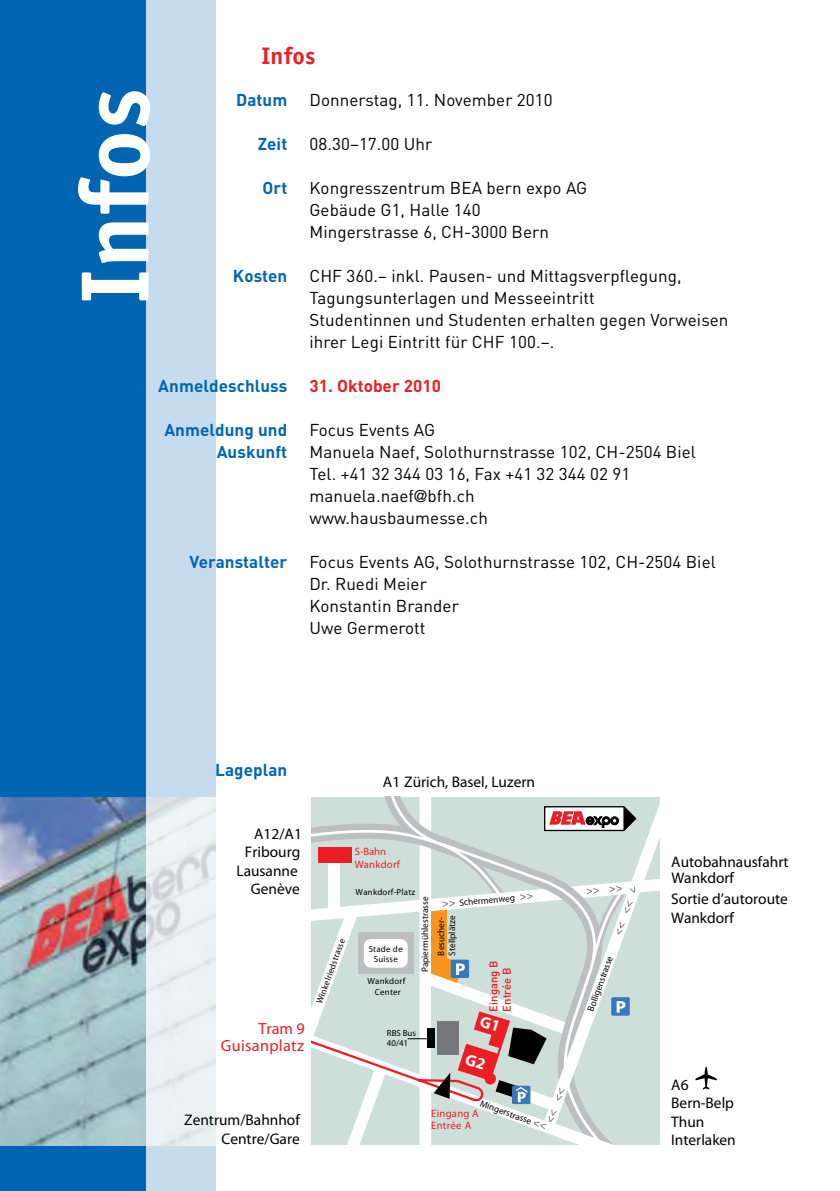
<style>
.page{position:relative;width:840px;height:1191px;background:#fff}
.page>*{position:absolute;margin:0;border:0;box-sizing:border-box;transform-origin:0 0}
.t1{font:700 97.2px "Officina Sans";color:#fff}
.t2{font:700 24px "Officina Sans";letter-spacing:.01em;color:#ed1d24}
.t3{font:17px/22px "DIN";letter-spacing:.005em;color:#000}
.t4{font:700 17px "DIN";letter-spacing:.005em;color:#0066b3}
.t5{font:700 17px "DIN";letter-spacing:.005em;color:#ed1d24}
.t6{font:16.2px/17px "Corporate S";letter-spacing:.02em;color:#ed1d24;text-align:right}
.t7{font:15.4px/18.4px "Corporate S";color:#000;text-align:right}
.t8{font:700 15.4px "Corporate S";color:#000}
.t9{font:500 11.2px/13.4px "DIN";letter-spacing:.005em;color:#ed1d24}
.t10{font:700 10.6px/12.2px "Corporate S";letter-spacing:.025em;color:#ed1d24}
.t11{font:10.6px/12.8px "Corporate S";letter-spacing:.025em;color:#ed1d24}
.t12{font:9.2px/11.2px "Corporate S";color:#000}
.t13{font:8.8px/10.2px "Corporate S";letter-spacing:.025em;color:#000;text-align:center}
.t14{font:8.8px/10.2px "Corporate S";color:#000}
.s1{font-family:"Frutiger";font-weight:300}
.s2{font-weight:700}
</style>
<div class="page">
<div style="left:0;top:0;width:215px;height:1191px;background:#0066b3"></div>
<img style="left:0;top:797px;width:146px;height:348px">
<svg style="left:146px;top:0;width:69px;height:1191px;background:#cfe1ee"></svg>
<svg style="left:695px;top:1066px;width:21px;height:23px"></svg>
<svg style="left:311px;top:797px;width:348px;height:8px;background:#cedfd8"></svg>
<svg style="left:311px;top:805px;width:348px;height:340px"></svg>
<h1 class="t1" style="left:55px;top:304px;width:218px;rotate:-90deg">Infos</h1>
<h2 class="t2" style="left:261px;top:41px;width:55px">Infos</h2>
<p class="t4" style="left:236px;top:89px;width:53px">Datum</p>
<p class="t3" style="left:309px;top:89px;width:244px">Donnerstag, 11. November 2010</p>
<p class="t4" style="left:258px;top:133px;width:31px">Zeit</p>
<p class="t3" style="left:309px;top:133px;width:124px">08.30–17.00 Uhr</p>
<p class="t4" style="left:262px;top:177px;width:26px">Ort</p>
<p class="t3" style="left:309px;top:177px;width:279px">Kongresszentrum BEA bern expo AG<br>Gebäude G1, Halle 140<br>Mingerstrasse 6, CH-3000 Bern</p>
<p class="t4" style="left:233px;top:265px;width:56px">Kosten</p>
<p class="t3" style="left:309px;top:265px;width:420px">CHF 360.– inkl. Pausen- und Mittagsverpflegung, Tagungsunterlagen und Messeeintritt<br>Studentinnen und Studenten erhalten gegen Vorweisen ihrer Legi Eintritt für CHF 100.–.</p>
<p class="t4" style="left:158px;top:375px;width:130px">Anmeldeschluss</p>
<p class="t5" style="left:309px;top:375px;width:133px">31. Oktober 2010</p>
<p class="t4" style="left:164px;top:419px;width:124px">Anmeldung und</p>
<p class="t3" style="left:309px;top:419px;width:127px">Focus Events AG</p>
<p class="t4" style="left:216px;top:441px;width:72px">Auskunft</p>
<p class="t3" style="left:309px;top:441px;width:388px">Manuela Naef, Solothurnstrasse 102, CH-2504 Biel Tel. +41 32 344 03 16, Fax +41 32 344 02 91 manuela.naef<span class="s1">@</span>bfh.ch<br>www.hausbaumesse.ch</p>
<p class="t4" style="left:117px;top:551px;width:43px">V</p>
<p class="t4" style="left:198px;top:551px;width:90px">eranstalter</p>
<p class="t3" style="left:309px;top:551px;width:408px">Focus Events AG, Solothurnstrasse 102, CH-2504 Biel<br>Dr. Ruedi Meier<br>Konstantin Brander<br>Uwe Germerott</p>
<p class="t4" style="left:215px;top:759px;width:74px">Lageplan</p>
<p class="t8" style="left:254px;top:824px;width:49px">A12/A1</p>
<p class="t7" style="left:236px;top:842px;width:65px">Fribourg<br>Lausanne<br>Genève</p>
<p class="t7" style="left:382px;top:772px;width:153px"><span class="s2">A1</span> Zürich, Basel, Luzern</p>
<p class="t13" style="left:314px;top:1001px;width:70px;rotate:-70deg">Winkelriedstrasse</p>
<p class="t11" style="left:354px;top:845px;width:47px">S-Bahn<br>Wankdorf</p>
<p class="t13" style="left:355px;top:887px;width:61px">Wankdorf-Platz</p>
<p class="t12" style="left:458px;top:897px;width:57px;rotate:-5deg">Schermenweg</p>
<p class="t12" style="left:419px;top:972px;width:77px;rotate:-90deg">Papiermühlestrasse</p>
<p class="t12" style="left:435px;top:955px;width:42px;rotate:-90deg">Besucher-<br>Stellplätze</p>
<p class="t13" style="left:368px;top:943px;width:36px">Stade de<br>Suisse</p>
<p class="t13" style="left:367px;top:976px;width:39px">Wankdorf<br>Center</p>
<p class="t9" style="left:486px;top:1011px;width:53px;rotate:-90deg">Eingang B<br>Entrée B</p>
<p class="t6" style="left:221px;top:1020px;width:85px">Tram 9<br>Guisanplatz</p>
<p class="t14" style="left:386px;top:1027px;width:31px">RBS Bus<br>40/41</p>
<p class="t7" style="left:184px;top:1110px;width:117px">Zentrum/Bahnhof<br>Centre/Gare</p>
<p class="t12" style="left:482px;top:1097px;width:55px;rotate:20deg">Mingerstrasse</p>
<p class="t10" style="left:431px;top:1107px;width:49px">Eingang A<br>Entrée A</p>
<p class="t12" style="left:584px;top:1008px;width:59px;rotate:-70deg">Bolligenstrasse</p>
<p class="t7" style="left:671px;top:852px;width:119px">Autobahnausfahrt</p>
<p class="t7" style="left:671px;top:889px;width:118px;text-align:left">Sortie d’autoroute<br>Wankdorf</p>
<p class="t7" style="left:671px;top:868px;width:64px">Wankdorf</p>
<p class="t7" style="left:671px;top:1075px;width:66px;text-align:left">A6<br>Bern-Belp<br>Thun<br>Interlaken</p>
</div>
